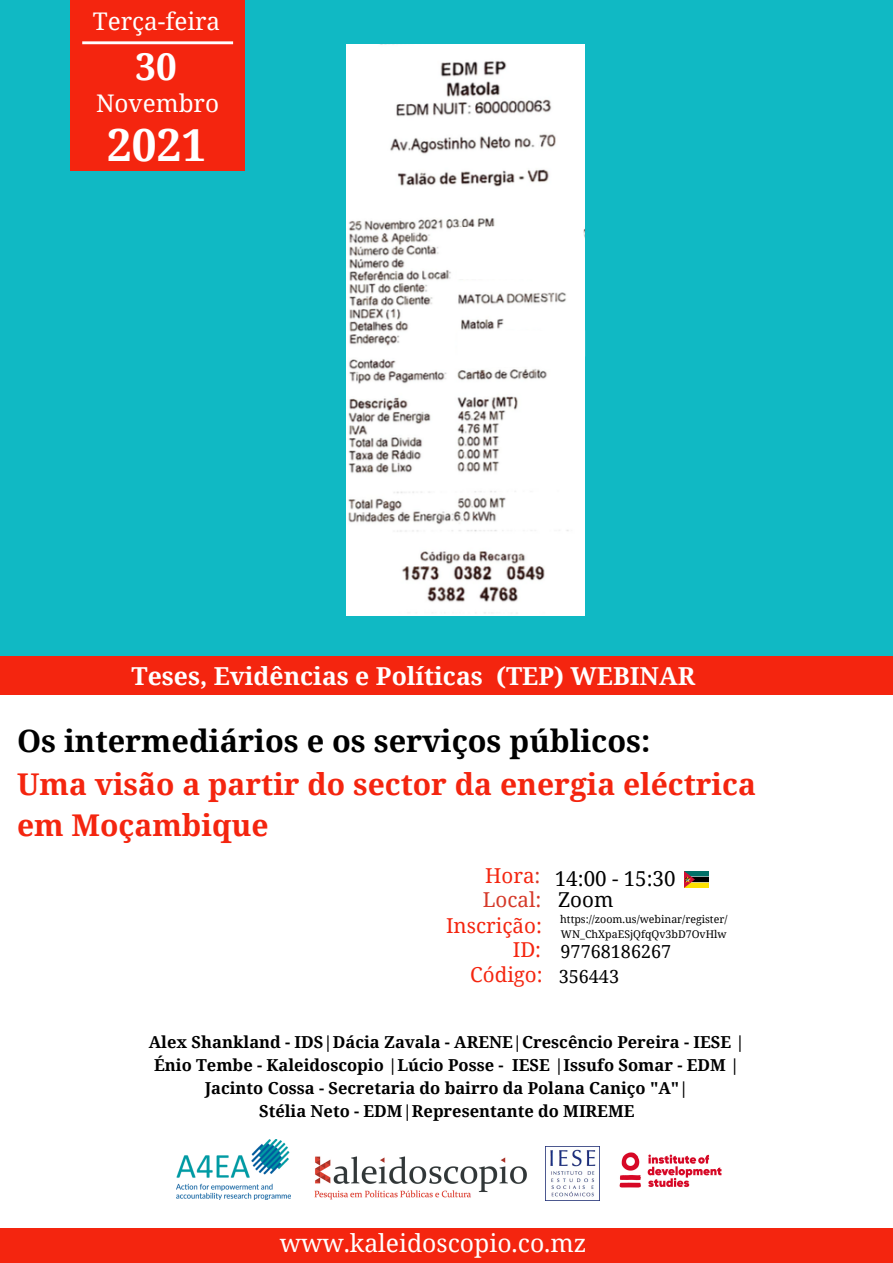
<style>
.page{position:relative;width:893px;height:1263px;background:#fff}
.page>*{position:absolute;margin:0;border:0;box-sizing:border-box;transform-origin:0 0}
.t1{font:700 44.25px "Noto Serif";color:#fff}
.t2{font:700 36.83px "Noto Serif";color:#fff}
.t3{font:700 30.67px "Noto Serif";color:#000}
.t4{font:700 30px/41.9px "Noto Serif";color:#f4250f}
.t5{font:700 24.75px "Noto Serif";color:#fff}
.t6{font:24.75px "Noto Serif";color:#fff}
.t7{font:24.3px "Noto Serif";color:#fff}
.t8{font:20.55px "Noto Serif";color:#f4250f}
.t9{font:20.55px "Noto Serif";color:#000}
.t10{font:20.55px "Noto Serif";color:#d53929}
.t11{font:18px "Noto Serif";color:#000}
.t12{font:700 16.5px "Noto Serif";color:#000}
.t13{font:10.57px/14.9px "Noto Serif";color:#000}
.s1{color:#d53929}
</style>
<div class="page">
<div style="left:0;top:1228px;width:893px;height:35px;background:#f4250f"></div>
<div style="left:0;top:656px;width:893px;height:39px;background:#f4250f"></div>
<img style="left:177px;top:1139px;width:113px;height:60px">
<img style="left:619px;top:1152px;width:103px;height:36px">
<img style="left:314px;top:1156px;width:213px;height:44px">
<img style="left:545px;top:1146px;width:55px;height:54px">
<div style="left:0;top:0;width:893px;height:656px;background:#10b9c4"></div>
<div style="left:70px;top:0;width:175px;height:171px;background:#f4250f"></div>
<hr style="left:82px;top:41px;width:151px;height:3px;background:#fff">
<img style="left:347px;top:44px;width:238px;height:571px">
<div style="left:450px;top:330px;width:135px;height:39px;background:#fff"></div>
<div style="left:450px;top:218px;width:134px;height:67px;background:#fff"></div>
<img style="left:684px;top:871px;width:24px;height:17px">
<p class="t7" style="left:93px;top:4px;width:129px">Terça-feira</p>
<p class="t2" style="left:136px;top:41px;width:43px">30</p>
<p class="t7" style="left:96px;top:86px;width:125px">Novembro</p>
<p class="t1" style="left:107px;top:114px;width:100px">2021</p>
<p class="t5" style="left:132px;top:658px;width:565px">Teses, Evidências e Políticas (TEP) WEBINAR</p>
<p class="t3" style="left:17px;top:719px;width:635px">Os intermediários e os serviços públicos:</p>
<p class="t4" style="left:17px;top:762px;width:740px">Uma visão a partir do sector da energia eléctrica em Moçambique</p>
<p class="t8" style="left:485px;top:861px;width:57px">Hora<span class="s1">:</span></p>
<p class="t8" style="left:446px;top:911px;width:97px">Inscrição:</p>
<p class="t13" style="left:560px;top:911px;width:169px">https://zoom.us/webinar/register/<br>WN_ChXpaESjQfqQv3bD7OvHlw</p>
<p class="t9" style="left:555px;top:864px;width:122px">14:00 - 15:30</p>
<p class="t10" style="left:483px;top:885px;width:60px">Local:</p>
<p class="t9" style="left:558px;top:885px;width:57px">Zoom</p>
<p class="t8" style="left:513px;top:935px;width:30px">ID:</p>
<p class="t8" style="left:470px;top:960px;width:74px">Código:</p>
<p class="t11" style="left:560px;top:939px;width:112px">97768186267</p>
<p class="t11" style="left:559px;top:963px;width:62px">356443</p>
<p class="t12" style="left:149px;top:1030px;width:597px">Alex Shankland - IDS|Dácia Zavala - ARENE|Crescêncio Pereira - IESE |</p>
<p class="t12" style="left:154px;top:1053px;width:587px">Énio Tembe - Kaleidoscopio |Lúcio Posse - IESE |Issufo Somar - EDM |</p>
<p class="t12" style="left:205px;top:1076px;width:485px">Jacinto Cossa - Secretaria do bairro da Polana Caniço "A"|</p>
<p class="t12" style="left:259px;top:1099px;width:377px">Stélia Neto - EDM|Representante do MIREME</p>
<p class="t6" style="left:280px;top:1225px;width:308px">www.kaleidoscopio.co.mz</p>
</div>
